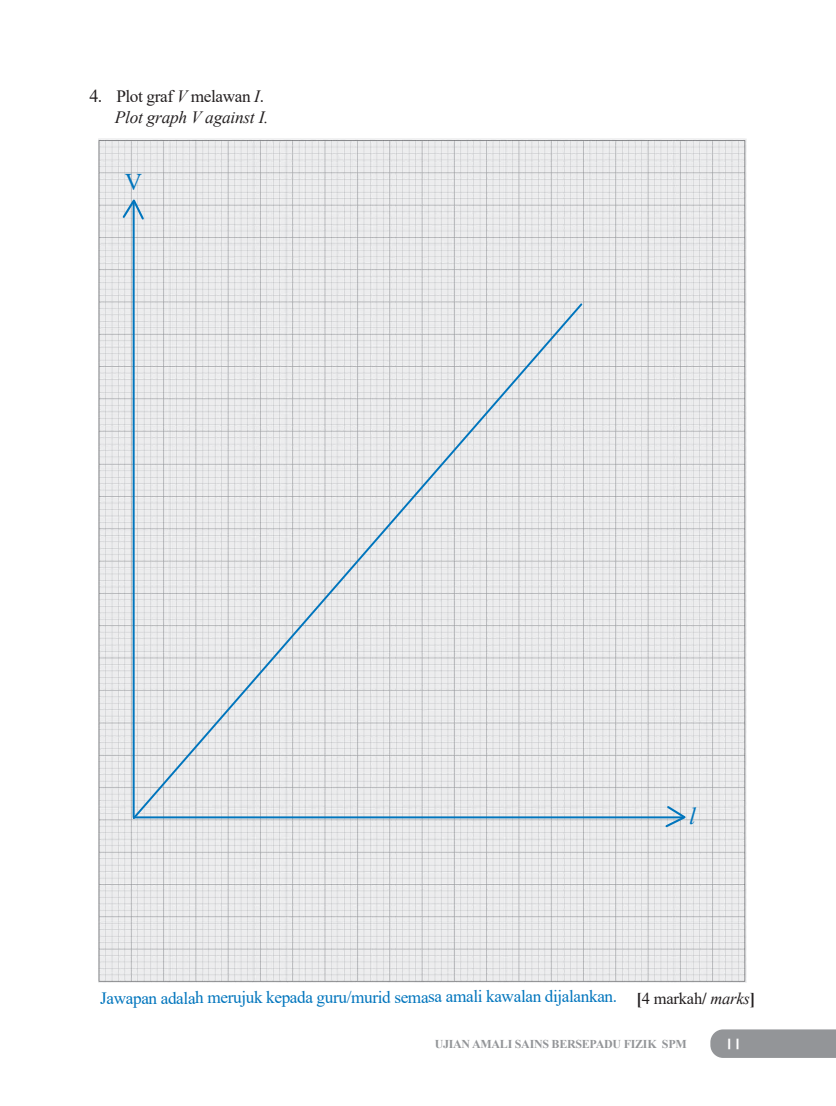
<style>
.page{position:relative;width:836px;height:1106px;background:#fff}
.page>*{position:absolute;margin:0;border:0;box-sizing:border-box;transform-origin:0 0}
.t1{font:italic 23.85px "Times New Roman";color:#0075bd}
.t2{font:23.85px "Times New Roman";color:#0075bd}
.t3{font:17.25px "Times New Roman";letter-spacing:-.025em;color:#0075bd}
.t4{font:italic 17.25px/21px "Times New Roman";letter-spacing:-.015em;color:#231f20;text-align:right}
.t5{font:15px "KBSR Bold";color:#fff}
.t6{font:700 12px "Times New Roman";letter-spacing:-.02em;color:#939598}
.s1{font-style:normal;font-size:18px}
.s2{font-style:normal}
.s3{font-weight:700;font-size:16.5px;color:#231f20}
.s4{font-size:16.5px;color:#231f20}
.s5{font-style:italic;font-size:16.5px;color:#231f20}
</style>
<div class="page">
<div style="left:710px;top:1029px;width:126px;height:28px;background:#939598"></div>
<img style="left:98px;top:138px;width:648px;height:844px">
<svg style="left:132px;top:201px;width:553px;height:618px;background:#e4e4e6"></svg>
<svg style="left:121px;top:196px;width:25px;height:25px"></svg>
<svg style="left:663px;top:804px;width:25px;height:25px"></svg>
<svg style="left:131px;top:301px;width:453px;height:520px;background:#e1e3e6"></svg>
<p class="t4" style="left:89px;top:85px;width:181px"><span class="s1">4.</span> <span class="s2">Plot graf</span> V <span class="s2">melawan</span> I<span class="s2">.<br></span>Plot graph V against I.</p>
<h1 class="t2" style="left:125px;top:165px;width:19px">V</h1>
<h1 class="t1" style="left:689px;top:799px;width:8px">l</h1>
<p class="t3" style="left:100px;top:984px;width:656px">Jawapan adalah merujuk kepada guru/murid semasa amali kawalan dijalankan. <span class="s3">[</span><span class="s4">4 markah</span><span class="s3">/</span> <span class="s5">marks</span><span class="s3">]</span></p>
<p class="t6" style="left:434px;top:1035px;width:253px">UJIAN AMALI SAINS BERSEPADU FIZIK SPM</p>
<p class="t5" style="left:725px;top:1035px;width:18px">11</p>
</div>
